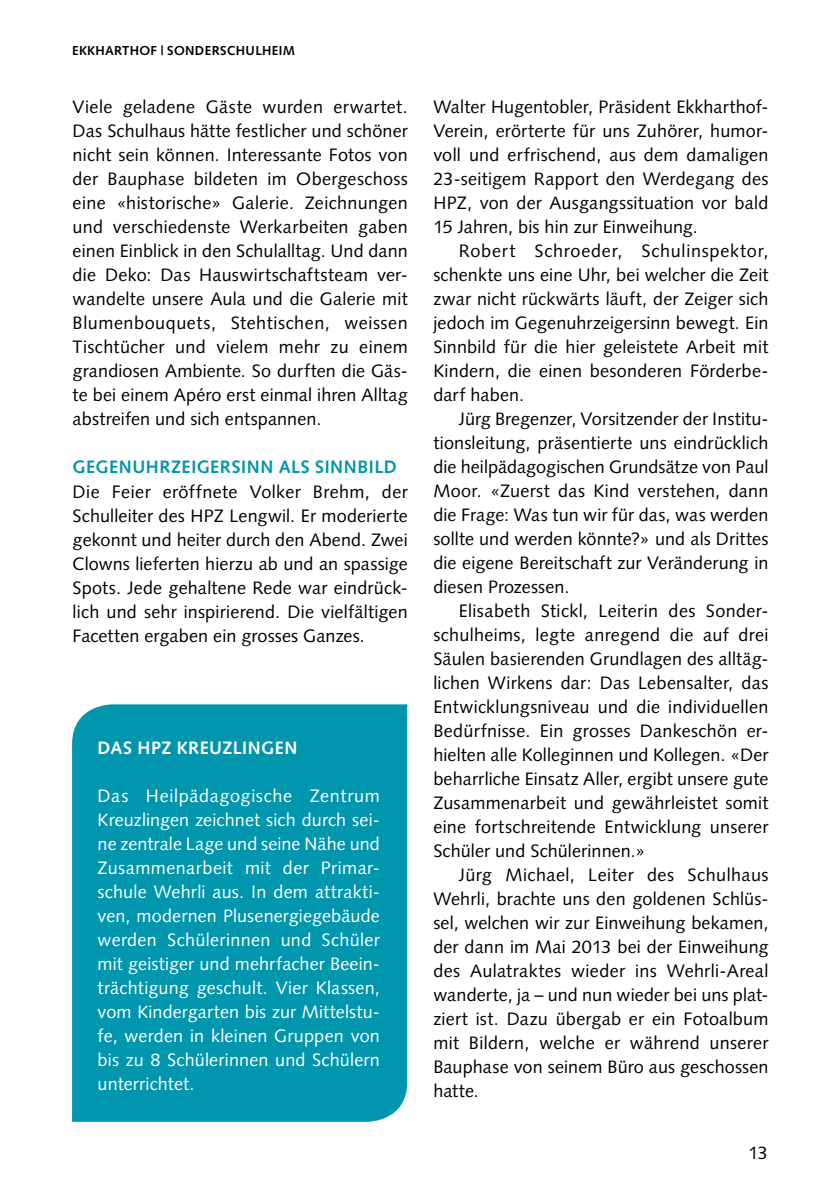
<style>
.page{position:relative;width:840px;height:1191px;background:#fff}
.page>*{position:absolute;margin:0;border:0;box-sizing:border-box;transform-origin:0 0}
.t1{font:18px/24px "Syntax LT Std";letter-spacing:.01em;color:#000;text-align:justify}
.t2{font:18px/24px "Syntax LT Std";letter-spacing:.01em;color:#fff;text-align:justify}
.t3{font:700 18px "Syntax LT Std";letter-spacing:.03em;color:#0096ad}
.t4{font:700 18px "Syntax LT Std";letter-spacing:.025em;color:#fff}
.t5{font:700 13px "Syntax LT Std";letter-spacing:.025em;color:#000}
</style>
<div class="page">
<div style="left:72px;top:704px;width:335px;height:417px;background:#0096ad"></div>
<p class="t5" style="left:72px;top:43px;width:224px">EKKHARTHOF | SONDERSCHULHEIM</p>
<p class="t1" style="left:73px;top:95px;width:336px">Viele geladene Gäste wurden erwartet.<br>Das Schulhaus hätte festlicher und schöner nicht sein können. Interessante Fotos von der Bauphase bildeten im Obergeschoss eine «historische» Galerie. Zeichnungen und verschiedenste Werkarbeiten gaben einen Einblick in den Schulalltag. Und dann die Deko: Das Hauswirtschaftsteam ver&shy;wandelte unsere Aula und die Galerie mit Blumenbouquets, Stehtischen, weissen Tischtücher und vielem mehr zu einem grandiosen Ambiente. So durften die Gäs&shy;te bei einem Apéro erst einmal ihren Alltag abstreifen und sich entspannen.</p>
<p class="t3" style="left:73px;top:457px;width:325px">GEGENUHRZEIGERSINN ALS SINNBILD</p>
<p class="t1" style="left:73px;top:479px;width:336px">Die Feier eröffnete Volker Brehm, der Schulleiter des HPZ Lengwil. Er moderierte gekonnt und heiter durch den Abend. Zwei Clowns lieferten hierzu ab und an spassige Spots. Jede gehaltene Rede war eindrück&shy;lich und sehr inspirierend. Die vielfältigen Facetten ergaben ein grosses Ganzes.</p>
<p class="t4" style="left:98px;top:737px;width:201px">DAS HPZ KREUZLINGEN</p>
<p class="t2" style="left:98px;top:783px;width:284px">Das Heilpädagogische Zentrum Kreuzlingen zeichnet sich durch sei&shy;ne zentrale Lage und seine Nähe und Zusammenarbeit mit der Primar&shy;schule Wehrli aus. In dem attrakti&shy;ven, modernen Plusenergiegebäude werden Schülerinnen und Schüler mit geistiger und mehrfacher Beein&shy;trächtigung geschult. Vier Klassen, vom Kindergarten bis zur Mittelstu&shy;fe, werden in kleinen Gruppen von bis zu 8 Schülerinnen und Schülern unterrichtet.</p>
<p class="t1" style="left:433px;top:95px;width:336px">Walter Hugentobler, Präsident Ekkharthof-Verein, erörterte für uns Zuhörer, humor&shy;voll und erfrischend, aus dem damaligen 23-seitigem Rapport den Werdegang des HPZ, von der Ausgangssituation vor bald 15 Jahren, bis hin zur Einweihung.</p>
<p class="t1" style="left:433px;top:239px;width:336px;text-indent:26px">Robert Schroeder, Schulinspektor, schenkte uns eine Uhr, bei welcher die Zeit zwar nicht rückwärts läuft, der Zeiger sich jedoch im Gegenuhrzeigersinn bewegt. Ein Sinnbild für die hier geleistete Arbeit mit Kindern, die einen besonderen Förderbe&shy;darf haben.</p>
<p class="t1" style="left:433px;top:407px;width:336px;text-indent:26px">Jürg Bregenzer, Vorsitzender der Institu&shy;tionsleitung, präsentierte uns eindrücklich die heilpädagogischen Grundsätze von Paul Moor. «Zuerst das Kind verstehen, dann die Frage: Was tun wir für das, was werden sollte und werden könnte?» und als Drittes die eigene Bereitschaft zur Veränderung in diesen Prozessen.</p>
<p class="t1" style="left:433px;top:599px;width:336px;text-indent:26px">Elisabeth Stickl, Leiterin des Sonder&shy;schulheims, legte anregend die auf drei Säulen basierenden Grundlagen des alltäg&shy;lichen Wirkens dar: Das Lebensalter, das Entwicklungsniveau und die individuellen Bedürfnisse. Ein grosses Dankeschön er&shy;hielten alle Kolleginnen und Kollegen. «Der beharrliche Einsatz Aller, ergibt unsere gute Zusammenarbeit und gewährleistet somit eine fortschreitende Entwicklung unserer Schüler und Schülerinnen.»</p>
<p class="t1" style="left:433px;top:863px;width:336px;text-indent:26px">Jürg Michael, Leiter des Schulhaus Wehrli, brachte uns den goldenen Schlüs&shy;sel, welchen wir zur Einweihung bekamen, der dann im Mai 2013 bei der Einweihung des Aulatraktes wieder ins Wehrli-Areal wanderte, ja – und nun wieder bei uns plat&shy;ziert ist. Dazu übergab er ein Fotoalbum mit Bildern, welche er während unserer Bauphase von seinem Büro aus geschossen hatte.</p>
<p class="t1" style="left:748px;top:1140px;width:21px">13</p>
</div>
